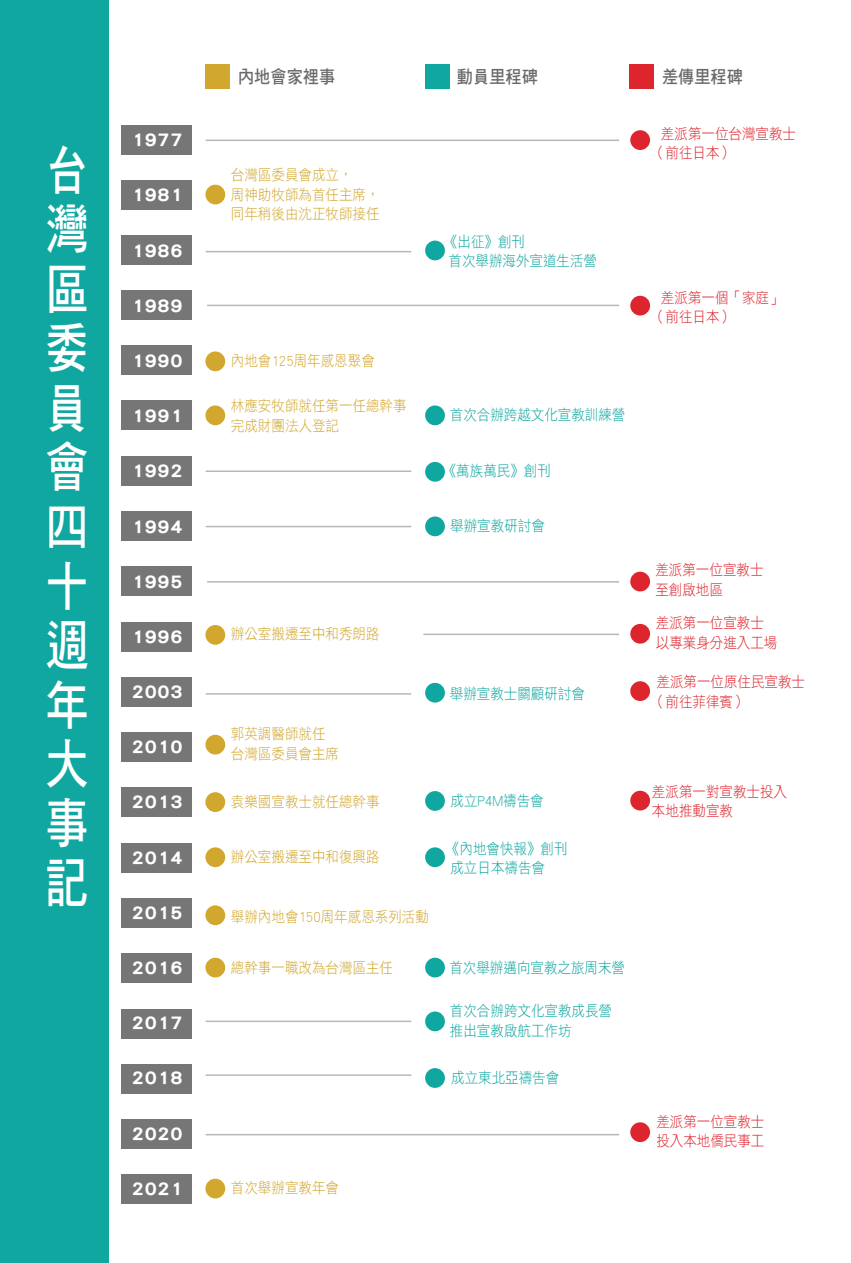
<style>
.page{position:relative;width:851px;height:1263px;background:#fff}
.page>*{position:absolute;margin:0;border:0;box-sizing:border-box;transform-origin:0 0}
.t1{font:54px/59.4px "DF Hei Std W7";color:#fff;text-align:justify;scale:.8 1}
.t2{font:18.9px "DF Hei Std W9";color:#fff;scale:1.11 1}
.t3{font:18px "DF Hei Std W7";color:#6b6a6a;scale:.9 1}
.t4{font:15px/19.5px "DF Hei Std W3";color:#d2a72d;scale:.9 1}
.t5{font:15px/19.5px "DF Hei Std W3";color:#10a7a1;scale:.9 1}
.t6{font:15px/19.5px "DF Hei Std W3";color:#dd252e;scale:.9 1}
</style>
<div class="page">
<div style="left:0;top:0;width:108px;height:1263px;background:#10a7a1"></div>
<div style="left:122px;top:125px;width:70px;height:29px;background:#777676"></div>
<div style="left:122px;top:180px;width:70px;height:29px;background:#777676"></div>
<div style="left:122px;top:235px;width:70px;height:29px;background:#777676"></div>
<div style="left:122px;top:290px;width:70px;height:29px;background:#777676"></div>
<div style="left:122px;top:345px;width:70px;height:30px;background:#777676"></div>
<div style="left:122px;top:401px;width:70px;height:29px;background:#777676"></div>
<div style="left:122px;top:456px;width:70px;height:29px;background:#777676"></div>
<div style="left:122px;top:511px;width:70px;height:30px;background:#777676"></div>
<div style="left:122px;top:567px;width:70px;height:29px;background:#777676"></div>
<div style="left:122px;top:622px;width:70px;height:29px;background:#777676"></div>
<div style="left:122px;top:677px;width:70px;height:29px;background:#777676"></div>
<div style="left:122px;top:732px;width:70px;height:30px;background:#777676"></div>
<div style="left:122px;top:788px;width:70px;height:29px;background:#777676"></div>
<div style="left:122px;top:843px;width:70px;height:29px;background:#777676"></div>
<div style="left:122px;top:898px;width:70px;height:29px;background:#777676"></div>
<div style="left:122px;top:953px;width:70px;height:30px;background:#777676"></div>
<div style="left:122px;top:1009px;width:70px;height:29px;background:#777676"></div>
<div style="left:122px;top:1064px;width:70px;height:29px;background:#777676"></div>
<div style="left:122px;top:1119px;width:70px;height:30px;background:#777676"></div>
<div style="left:122px;top:1175px;width:70px;height:29px;background:#777676"></div>
<div style="left:630px;top:130px;width:20px;height:20px;background:#dd252e;border-radius:50%"></div>
<div style="left:425px;top:241px;width:20px;height:19px;background:#10a7a1;border-radius:50%"></div>
<div style="left:630px;top:296px;width:20px;height:19px;background:#dd252e;border-radius:50%"></div>
<div style="left:425px;top:405px;width:20px;height:20px;background:#10a7a1;border-radius:50%"></div>
<div style="left:425px;top:462px;width:20px;height:20px;background:#10a7a1;border-radius:50%"></div>
<div style="left:425px;top:516px;width:20px;height:20px;background:#10a7a1;border-radius:50%"></div>
<div style="left:630px;top:572px;width:20px;height:19px;background:#dd252e;border-radius:50%"></div>
<div style="left:630px;top:624px;width:20px;height:20px;background:#dd252e;border-radius:50%"></div>
<div style="left:630px;top:681px;width:20px;height:20px;background:#dd252e;border-radius:50%"></div>
<div style="left:630px;top:791px;width:20px;height:19px;background:#dd252e;border-radius:50%"></div>
<div style="left:425px;top:683px;width:20px;height:20px;background:#10a7a1;border-radius:50%"></div>
<div style="left:425px;top:791px;width:20px;height:20px;background:#10a7a1;border-radius:50%"></div>
<div style="left:425px;top:847px;width:20px;height:20px;background:#10a7a1;border-radius:50%"></div>
<div style="left:205px;top:185px;width:20px;height:19px;background:#d2a72d;border-radius:50%"></div>
<div style="left:205px;top:351px;width:20px;height:20px;background:#d2a72d;border-radius:50%"></div>
<div style="left:205px;top:405px;width:20px;height:20px;background:#d2a72d;border-radius:50%"></div>
<div style="left:205px;top:625px;width:20px;height:20px;background:#d2a72d;border-radius:50%"></div>
<div style="left:205px;top:735px;width:20px;height:19px;background:#d2a72d;border-radius:50%"></div>
<div style="left:205px;top:792px;width:20px;height:20px;background:#d2a72d;border-radius:50%"></div>
<div style="left:205px;top:847px;width:20px;height:20px;background:#d2a72d;border-radius:50%"></div>
<div style="left:205px;top:905px;width:20px;height:20px;background:#d2a72d;border-radius:50%"></div>
<div style="left:205px;top:958px;width:20px;height:19px;background:#d2a72d;border-radius:50%"></div>
<div style="left:205px;top:1179px;width:20px;height:19px;background:#d2a72d;border-radius:50%"></div>
<div style="left:425px;top:958px;width:20px;height:19px;background:#10a7a1;border-radius:50%"></div>
<div style="left:425px;top:1011px;width:20px;height:20px;background:#10a7a1;border-radius:50%"></div>
<div style="left:425px;top:1068px;width:20px;height:20px;background:#10a7a1;border-radius:50%"></div>
<div style="left:630px;top:1122px;width:20px;height:20px;background:#dd252e;border-radius:50%"></div>
<div style="left:205px;top:64px;width:25px;height:24px;background:#d2a72d"></div>
<div style="left:425px;top:64px;width:25px;height:24px;background:#10a7a1"></div>
<div style="left:629px;top:64px;width:24px;height:24px;background:#dd252e"></div>
<hr style="left:206px;top:140px;width:413px;height:1px;background:#b7b8b8">
<hr style="left:206px;top:251px;width:205px;height:1px;background:#b7b8b8">
<hr style="left:206px;top:470px;width:205px;height:2px;background:#b7b8b8">
<hr style="left:206px;top:526px;width:205px;height:1px;background:#b7b8b8">
<hr style="left:206px;top:693px;width:205px;height:2px;background:#b7b8b8">
<hr style="left:206px;top:1020px;width:205px;height:2px;background:#b7b8b8">
<hr style="left:206px;top:1074px;width:205px;height:2px;background:#b7b8b8">
<hr style="left:207px;top:305px;width:412px;height:1px;background:#b7b8b8">
<hr style="left:207px;top:581px;width:412px;height:2px;background:#b7b8b8">
<hr style="left:423px;top:634px;width:196px;height:1px;background:#b7b8b8">
<hr style="left:206px;top:1134px;width:413px;height:1px;background:#b7b8b8">
<h1 class="t1" style="left:45px;top:139px;width:54px">台灣區委員會四十週年大事記</h1>
<p class="t2" style="left:131px;top:129px;width:48px">1977</p>
<p class="t2" style="left:131px;top:184px;width:48px">1981</p>
<p class="t2" style="left:131px;top:240px;width:48px">1986</p>
<p class="t2" style="left:131px;top:295px;width:48px">1989</p>
<p class="t2" style="left:131px;top:350px;width:48px">1990</p>
<p class="t2" style="left:131px;top:405px;width:48px">1991</p>
<p class="t2" style="left:131px;top:460px;width:48px">1992</p>
<p class="t2" style="left:131px;top:516px;width:48px">1994</p>
<p class="t2" style="left:131px;top:571px;width:48px">1995</p>
<p class="t2" style="left:131px;top:626px;width:48px">1996</p>
<p class="t2" style="left:131px;top:681px;width:48px">2003</p>
<p class="t2" style="left:131px;top:736px;width:48px">2010</p>
<p class="t2" style="left:131px;top:791px;width:48px">2013</p>
<p class="t2" style="left:131px;top:847px;width:48px">2014</p>
<p class="t2" style="left:131px;top:902px;width:48px">2015</p>
<p class="t2" style="left:131px;top:957px;width:48px">2016</p>
<p class="t2" style="left:131px;top:1012px;width:48px">2017</p>
<p class="t2" style="left:131px;top:1067px;width:48px">2018</p>
<p class="t2" style="left:131px;top:1122px;width:48px">2020</p>
<p class="t2" style="left:131px;top:1178px;width:48px">2021</p>
<p class="t3" style="left:238px;top:67px;width:110px">內地會家裡事</p>
<p class="t3" style="left:457px;top:67px;width:91px">動員里程碑</p>
<p class="t3" style="left:662px;top:67px;width:91px">差傳里程碑</p>
<p class="t4" style="left:231px;top:165px;width:166px">台灣區委員會成立，<br>周神助牧師為首任主席，同年稍後由沈正牧師接任</p>
<p class="t4" style="left:231px;top:351px;width:161px">內地會125周年感恩聚會</p>
<p class="t4" style="left:231px;top:396px;width:197px">林應安牧師就任第一任總幹事完成財團法人登記</p>
<p class="t5" style="left:444px;top:231px;width:171px">《出征》創刊<br>首次舉辦海外宣道生活營</p>
<p class="t5" style="left:450px;top:405px;width:196px">首次合辦跨越文化宣教訓練營</p>
<p class="t5" style="left:442px;top:461px;width:121px">《萬族萬民》創刊</p>
<p class="t5" style="left:450px;top:516px;width:106px">舉辦宣教研討會</p>
<p class="t4" style="left:231px;top:623px;width:166px">辦公室搬遷至中和秀朗路</p>
<p class="t4" style="left:231px;top:724px;width:121px">郭英調醫師就任台灣區委員會主席</p>
<p class="t4" style="left:231px;top:792px;width:166px">袁樂國宣教士就任總幹事</p>
<p class="t4" style="left:231px;top:847px;width:166px">辦公室搬遷至中和復興路</p>
<p class="t4" style="left:231px;top:906px;width:221px">舉辦內地會150周年感恩系列活動</p>
<p class="t4" style="left:231px;top:957px;width:182px">總幹事一職改為台灣區主任</p>
<p class="t5" style="left:450px;top:684px;width:151px">舉辦宣教士關顧研討會</p>
<p class="t5" style="left:450px;top:790px;width:105px">成立P4M禱告會</p>
<p class="t5" style="left:446px;top:838px;width:136px">《內地會快報》創刊成立日本禱告會</p>
<p class="t5" style="left:449px;top:957px;width:196px">首次舉辦邁向宣教之旅周末營</p>
<p class="t5" style="left:450px;top:1001px;width:181px">首次合辦跨文化宣教成長營推出宣教啟航工作坊</p>
<p class="t5" style="left:451px;top:1067px;width:121px">成立東北亞禱告會</p>
<p class="t4" style="left:231px;top:1178px;width:121px">首次舉辦宣教年會</p>
<p class="t6" style="left:652px;top:123px;width:161px;text-indent:9px">差派第一位台灣宣教士（前往日本）</p>
<p class="t6" style="left:652px;top:287px;width:146px;text-indent:9px">差派第一個「家庭」（前往日本）</p>
<p class="t6" style="left:655px;top:560px;width:121px">差派第一位宣教士至創啟地區</p>
<p class="t6" style="left:655px;top:613px;width:136px">差派第一位宣教士以專業身分進入工場</p>
<p class="t6" style="left:652px;top:672px;width:171px">差派第一位原住民宣教士（前往菲律賓）</p>
<p class="t6" style="left:652px;top:781px;width:151px">差派第一對宣教士投入本地推動宣教</p>
<p class="t6" style="left:656px;top:1111px;width:121px">差派第一位宣教士投入本地僑民事工</p>
</div>
